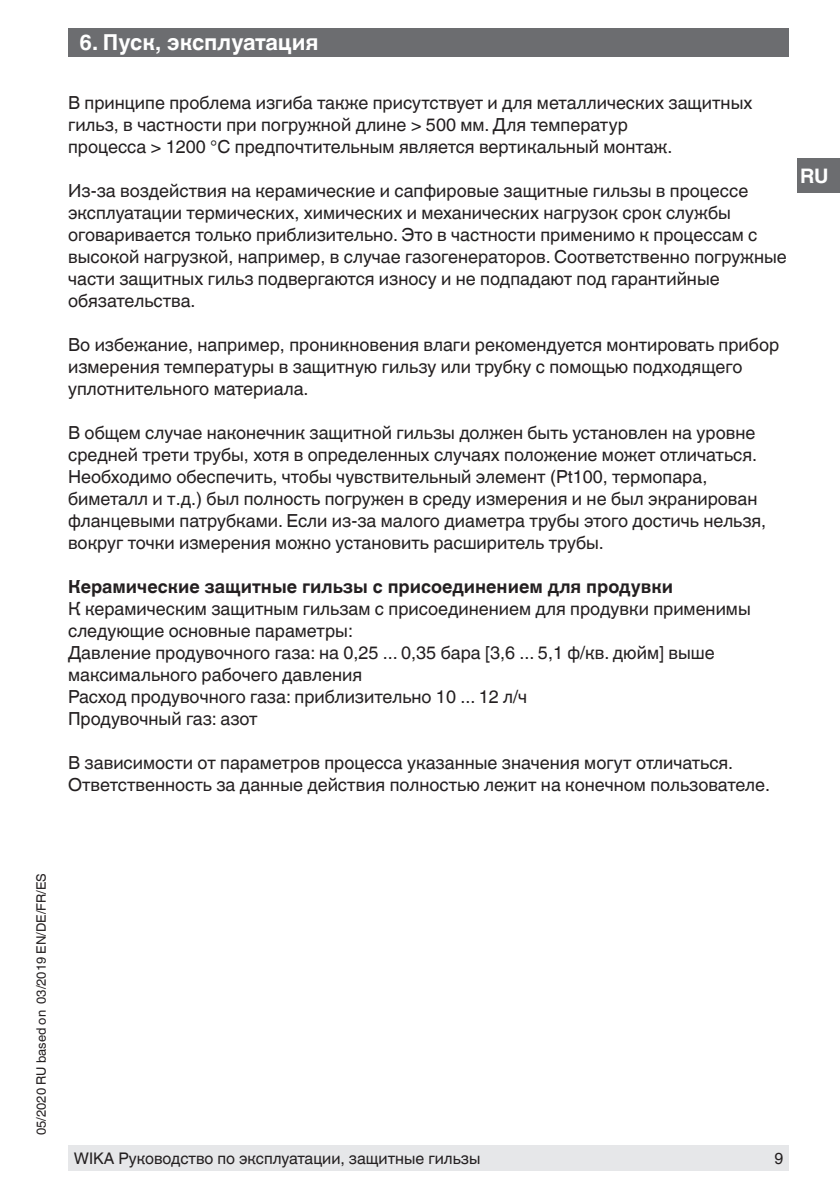
<style>
.page{position:relative;width:840px;height:1191px;background:#fff}
.page>*{position:absolute;margin:0;border:0;box-sizing:border-box;transform-origin:0 0}
.t1{font:700 22px "Helvetica World";color:#fff}
.t2{font:700 20px "Helvetica World";color:#fff}
.t3{font:18px/22px "Helvetica World";color:#231f20}
.t4{font:700 18px "Helvetica World";color:#231f20}
.t5{font:16px "Helvetica World";color:#231f20}
.t6{font:13px "Helvetica World";color:#231f20}
</style>
<div class="page">
<div style="left:68px;top:28px;width:720px;height:29px;background:#6c6d70"></div>
<div style="left:68px;top:1145px;width:720px;height:26px;background:#e6e7e9"></div>
<div style="left:797px;top:159px;width:42px;height:34px;background:#6c6d70"></div>
<p class="t1" style="left:79px;top:30px;width:241px">6. Пуск, эксплуатация</p>
<p class="t3" style="left:68px;top:92px;width:685px">В принципе проблема изгиба также присутствует и для металлических защитных гильз, в частности при погружной длине &gt; 500 мм. Для температур<br>процесса &gt; 1200 °C предпочтительным является вертикальный монтаж.</p>
<p class="t3" style="left:68px;top:180px;width:720px">Из-за воздействия на керамические и сапфировые защитные гильзы в процессе эксплуатации термических, химических и механических нагрузок срок службы оговаривается только приблизительно. Это в частности применимо к процессам с высокой нагрузкой, например, в случае газогенераторов. Соответственно погружные части защитных гильз подвергаются износу и не подпадают под гарантийные обязательства.</p>
<p class="t3" style="left:68px;top:334px;width:712px">Во избежание, например, проникновения влаги рекомендуется монтировать прибор измерения температуры в защитную гильзу или трубку с помощью подходящего уплотнительного материала.</p>
<p class="t3" style="left:68px;top:422px;width:699px">В общем случае наконечник защитной гильзы должен быть установлен на уровне средней трети трубы, хотя в определенных случаях положение может отличаться.<br>Необходимо обеспечить, чтобы чувствительный элемент (Pt100, термопара, биметалл и т.д.) был полность погружен в среду измерения и не был экранирован фланцевыми патрубками. Если из-за малого диаметра трубы этого достичь нельзя, вокруг точки измерения можно установить расширитель трубы.</p>
<p class="t4" style="left:68px;top:576px;width:606px">Керамические защитные гильзы с присоединением для продувки</p>
<p class="t3" style="left:68px;top:598px;width:683px">К керамическим защитным гильзам с присоединением для продувки применимы следующие основные параметры:<br>Давление продувочного газа: на 0,25 ... 0,35 бара [3,6 ... 5,1 ф/кв. дюйм] выше максимального рабочего давления<br>Расход продувочного газа: приблизительно 10 ... 12 л/ч<br>Продувочный газ: азот</p>
<p class="t3" style="left:68px;top:752px;width:703px">В зависимости от параметров процесса указанные значения могут отличаться.<br>Ответственность за данные действия полностью лежит на конечном пользователе.</p>
<p class="t2" style="left:799px;top:164px;width:30px">RU</p>
<p class="t6" style="left:34px;top:1135px;width:264px;rotate:-90deg">05/2020 RU based on 03/2019 EN/DE/FR/ES</p>
<p class="t5" style="left:74px;top:1149px;width:408px">WIKA Руководство по эксплуатации, защитные гильзы</p>
<p class="t5" style="left:773px;top:1149px;width:10px">9</p>
</div>
